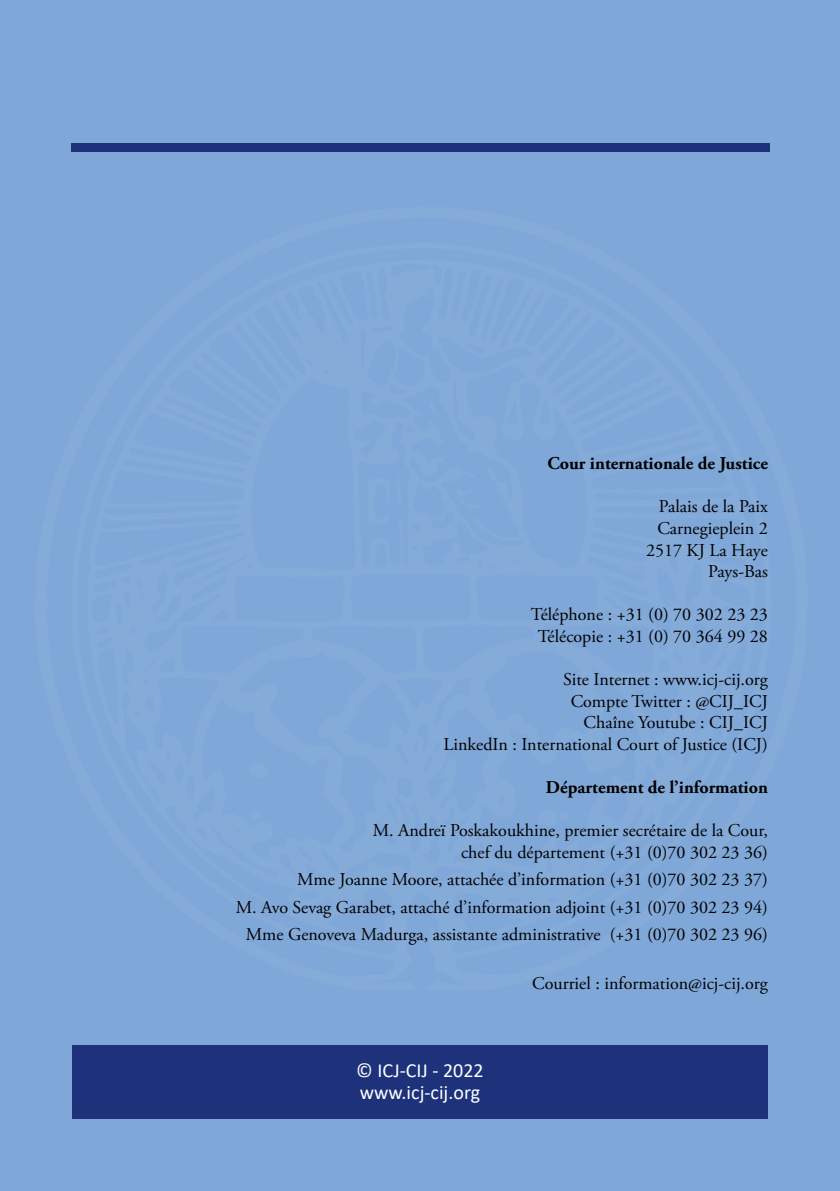
<style>
.page{position:relative;width:840px;height:1191px;background:#fff}
.page>*{position:absolute;margin:0;border:0;box-sizing:border-box;transform-origin:0 0}
.t1{font:20px "Calibri";color:#fff}
.Body_Text__single{font:18px "Adobe Garamond Pro";color:#000}
.Body_Text__single-2{font:700 18px "Adobe Garamond Pro";color:#000}
</style>
<div class="page">
<div style="left:0;top:0;width:839px;height:1191px;background:#7fa7d8"></div>
<div style="left:71px;top:144px;width:698px;height:8px;background:#1d327b"></div>
<div style="left:72px;top:1045px;width:695px;height:73px;background:#1d327b"></div>
<p class="Body_Text__single-2" style="left:547px;top:453px;width:222px">Cour internationale de Justice</p>
<p class="Body_Text__single" style="left:658px;top:496px;width:110px">Palais de la Paix</p>
<p class="Body_Text__single" style="left:657px;top:517px;width:112px">Carnegieplein 2</p>
<p class="Body_Text__single" style="left:645px;top:539px;width:123px">2517 KJ La Haye</p>
<p class="Body_Text__single" style="left:707px;top:560px;width:61px">Pays-Bas</p>
<p class="Body_Text__single" style="left:530px;top:604px;width:238px">Téléphone : +31 (0) 70 302 23 23</p>
<p class="Body_Text__single" style="left:537px;top:625px;width:231px">Télécopie : +31 (0) 70 364 99 28</p>
<p class="Body_Text__single" style="left:563px;top:668px;width:206px">Site Internet : www.icj-cij.org</p>
<p class="Body_Text__single" style="left:570px;top:690px;width:199px">Compte Twitter : @CIJ_ICJ</p>
<p class="Body_Text__single" style="left:583px;top:712px;width:186px">Chaîne Youtube : CIJ_ICJ</p>
<p class="Body_Text__single" style="left:443px;top:733px;width:326px">LinkedIn : International Court of Justice (ICJ)</p>
<p class="Body_Text__single-2" style="left:545px;top:777px;width:223px">Département de l’information</p>
<p class="Body_Text__single" style="left:372px;top:820px;width:396px">M. Andreï Poskakoukhine, premier secrétaire de la Cour,</p>
<p class="Body_Text__single" style="left:461px;top:841px;width:308px">chef du département (+31 (0)70 302 23 36)</p>
<p class="Body_Text__single" style="left:297px;top:869px;width:472px">Mme Joanne Moore, attachée d’information (+31 (0)70 302 23 37)</p>
<p class="Body_Text__single" style="left:236px;top:896px;width:533px">M. Avo Sevag Garabet, attaché d’information adjoint (+31 (0)70 302 23 94)</p>
<p class="Body_Text__single" style="left:245px;top:923px;width:523px">Mme Genoveva Madurga, assistante administrative (+31 (0)70 302 23 96)</p>
<p class="Body_Text__single" style="left:532px;top:972px;width:237px">Courriel : information@icj-cij.org</p>
<p class="t1" style="left:356px;top:1056px;width:129px">© ICJ-CIJ - 2022</p>
<p class="t1" style="left:359px;top:1078px;width:122px">www.icj-cij.org</p>
</div>
